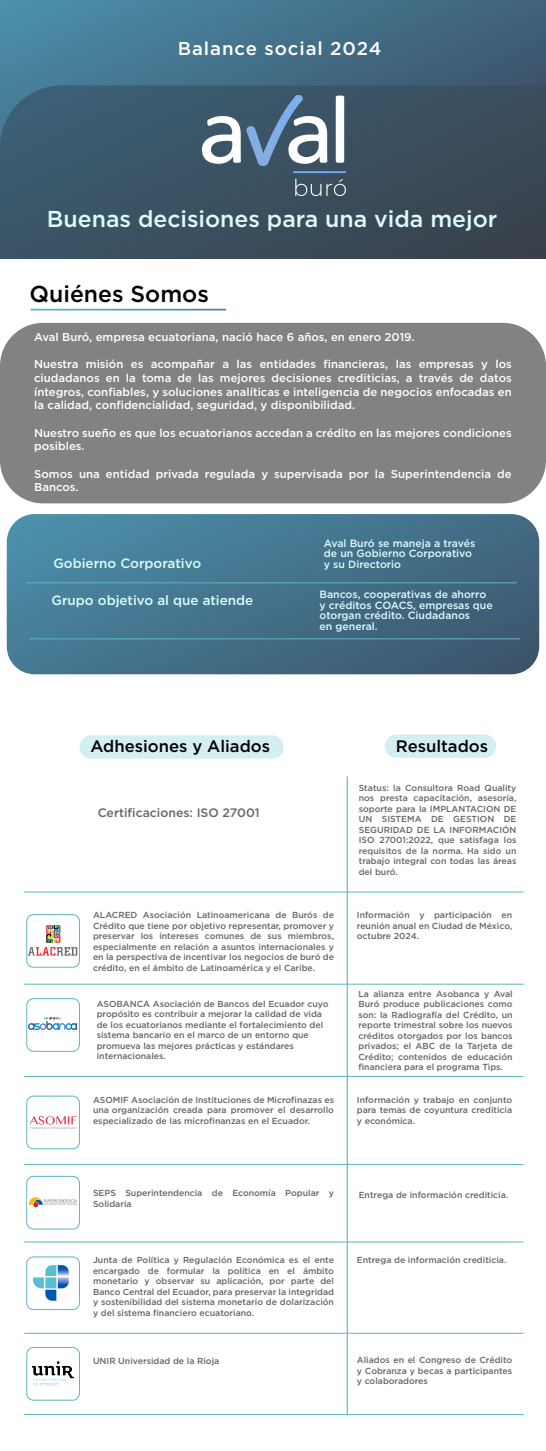
<style>
.page{position:relative;width:546px;height:1451px;background:#fff}
.page>*{position:absolute;margin:0;border:0;box-sizing:border-box;transform-origin:0 0}
.t1{font:500 23.01px "Gotham";color:#dbfcfa}
.t2{font:500 23.01px "Gotham";color:#000}
.t3{font:500 18.55px "Gotham";letter-spacing:.05em;color:#fff}
.t4{font:500 16.62px "Gotham";color:#000}
.t5{font:500 13.39px "Gotham";color:#dbfcfa}
.t6{font:500 12.25px "Gotham";color:#666}
.t7{font:500 11.38px/13.7px "Gotham";color:#fff}
.t8{font:500 10.5px/10.5px "Gotham";color:#dbfcfa}
.t9{font:500 8.75px/10.5px "Gotham";color:#666;text-align:justify}
</style>
<div class="page">
<div style="left:0;top:323px;width:546px;height:180px;background:#828282;border-radius:43px"></div>
<div style="left:0;top:0;width:546px;height:259px;background:linear-gradient(to right,#3b586b,#39434e)"></div>
<svg style="left:0;top:0;width:546px;height:147px;background:#40687f"></svg>
<img style="left:202px;top:95px;width:143px;height:101px">
<svg style="left:7px;top:514px;width:532px;height:160px;background:#45738c"></svg>
<hr style="left:26px;top:582px;width:490px;height:1px;background:#5db6c3">
<hr style="left:29px;top:638px;width:491px;height:1px;background:#5db6c3">
<img style="left:30px;top:1116px;width:47px;height:13px">
<img style="left:28px;top:925px;width:50px;height:31px">
<hr style="left:346px;top:776px;width:2px;height:638px;background:#5db6c3">
<hr style="left:24px;top:984px;width:499px;height:1px;background:#5db6c3">
<hr style="left:24px;top:892px;width:499px;height:1px;background:#5db6c3">
<hr style="left:24px;top:1076px;width:499px;height:1px;background:#5db6c3">
<hr style="left:24px;top:1164px;width:499px;height:1px;background:#5db6c3">
<hr style="left:24px;top:1242px;width:499px;height:1px;background:#5db6c3">
<hr style="left:24px;top:1333px;width:499px;height:1px;background:#5db6c3">
<div style="left:26px;top:914px;width:54px;height:54px;border:1px solid #5db6c3;border-radius:7px"></div>
<div style="left:26px;top:998px;width:54px;height:54px;border:1px solid #5db6c3;border-radius:7px"></div>
<div style="left:26px;top:1096px;width:54px;height:53px;border:1px solid #5db6c3;border-radius:7px"></div>
<div style="left:26px;top:1176px;width:54px;height:53px;border:1px solid #5db6c3;border-radius:7px"></div>
<div style="left:26px;top:1257px;width:54px;height:53px;border:1px solid #5db6c3;border-radius:7px"></div>
<hr style="left:24px;top:1414px;width:499px;height:1px;background:#5db6c3">
<div style="left:26px;top:1347px;width:54px;height:53px;border:1px solid #5db6c3;border-radius:7px"></div>
<div style="left:79px;top:735px;width:205px;height:24px;background:#d4eff1;border-radius:12px"></div>
<div style="left:385px;top:734px;width:111px;height:24px;background:#d4eff1;border-radius:12px"></div>
<img style="left:29px;top:1017px;width:48px;height:15px">
<img style="left:28px;top:1197px;width:49px;height:11px">
<img style="left:26px;top:1356px;width:54px;height:36px">
<img style="left:33px;top:1265px;width:36px;height:36px">
<h2 class="t3" style="left:178px;top:36px;width:205px">Balance social 2024</h2>
<h1 class="t1" style="left:47px;top:204px;width:452px">Buenas decisiones para una vida mejor</h1>
<h1 class="t2" style="left:30px;top:278px;width:181px">Quiénes Somos</h1>
<h3 class="t7" style="left:34px;top:330px;width:382px">Aval Buró, empresa ecuatoriana, nació hace 6 años, en enero 2019.</h3>
<p class="t7" style="left:34px;top:357px;width:479px;text-align:justify">Nuestra misión es acompañar a las entidades financieras, las empresas y los ciudadanos en la toma de las mejores decisiones crediticias, a través de datos íntegros, confiables, y soluciones analíticas e inteligencia de negocios enfocadas en la calidad, confidencialidad, seguridad, y disponibilidad.</p>
<h3 class="t7" style="left:34px;top:426px;width:479px">Nuestro sueño es que los ecuatorianos accedan a crédito en las mejores condiciones posibles.</h3>
<h3 class="t7" style="left:34px;top:467px;width:479px">Somos una entidad privada regulada y supervisada por la Superintendencia de<br>Bancos.</h3>
<h3 class="t5" style="left:53px;top:554px;width:149px">Gobierno Corporativo</h3>
<h3 class="t5" style="left:52px;top:592px;width:203px">Grupo objetivo al que atiende</h3>
<p class="t8" style="left:324px;top:538px;width:153px">Aval Buró se maneja a través de un Gobierno Corporativo y su Directorio</p>
<p class="t8" style="left:319px;top:589px;width:175px">Bancos, cooperativas de ahorro y créditos COACS, empresas que otorgan crédito. Ciudadanos<br>en general.</p>
<h3 class="t4" style="left:90px;top:735px;width:181px">Adhesiones y Aliados</h3>
<h3 class="t4" style="left:396px;top:735px;width:94px">Resultados</h3>
<h3 class="t6" style="left:98px;top:804px;width:163px">Certificaciones: ISO 27001</h3>
<p class="t9" style="left:93px;top:910px;width:242px">ALACRED Asociación Latinoamericana de Burós de Crédito que tiene por objetivo representar, promover y preservar los intereses comunes de sus miembros, especialmente en relación a asuntos internacionales y en la perspectiva de incentivar los negocios de buró de crédito, en el ámbito de Latinoamérica y el Caribe.</p>
<p class="t9" style="left:97px;top:998px;width:233px;text-align:left">ASOBANCA Asociación de Bancos del Ecuador cuyo propósito es contribuir a mejorar la calidad de vida de los ecuatorianos mediante el fortalecimiento del sistema bancario en el marco de un entorno que promueva las mejores prácticas y estándares internacionales.</p>
<p class="t9" style="left:93px;top:1095px;width:242px">ASOMIF Asociación de Instituciones de Microfinazas es una organización creada para promover el desarrollo especializado de las microfinanzas en el Ecuador.</p>
<p class="t9" style="left:359px;top:782px;width:159px">Status: la Consultora Road Quality nos presta capacitación, asesoría, soporte para la IMPLANTACION DE UN SISTEMA DE GESTION DE SEGURIDAD DE LA INFORMACIÓN ISO 27001:2022, que satisfaga los requisitos de la norma. Ha sido un trabajo integral con todas las áreas del buró.</p>
<p class="t9" style="left:357px;top:910px;width:157px">Información y participación en reunión anual en Ciudad de México, octubre 2024.</p>
<p class="t9" style="left:358px;top:988px;width:156px">La alianza entre Asobanca y Aval Buró produce publicaciones como son: la Radiografía del Crédito, un reporte trimestral sobre los nuevos créditos otorgados por los bancos privados; el ABC de la Tarjeta de Crédito; contenidos de educación financiera para el programa Tips.</p>
<p class="t9" style="left:357px;top:1095px;width:157px">Información y trabajo en conjunto para temas de coyuntura crediticia y económica.</p>
<p class="t9" style="left:93px;top:1188px;width:242px">SEPS Superintendencia de Economía Popular y<br>Solidaria</p>
<p class="t9" style="left:93px;top:1255px;width:242px">Junta de Política y Regulación Económica es el ente encargado de formular la política en el ámbito monetario y observar su aplicación, por parte del Banco Central del Ecuador, para preservar la integridad y sostenibilidad del sistema monetario de dolarización y del sistema financiero ecuatoriano.</p>
<p class="t9" style="left:93px;top:1355px;width:128px">UNIR Universidad de la Rioja</p>
<p class="t9" style="left:359px;top:1190px;width:151px">Entrega de información crediticia.</p>
<p class="t9" style="left:357px;top:1255px;width:151px">Entrega de información crediticia.</p>
<p class="t9" style="left:357px;top:1355px;width:157px">Aliados en el Congreso de Crédito y Cobranza y becas a participantes y colaboradores</p>
</div>
